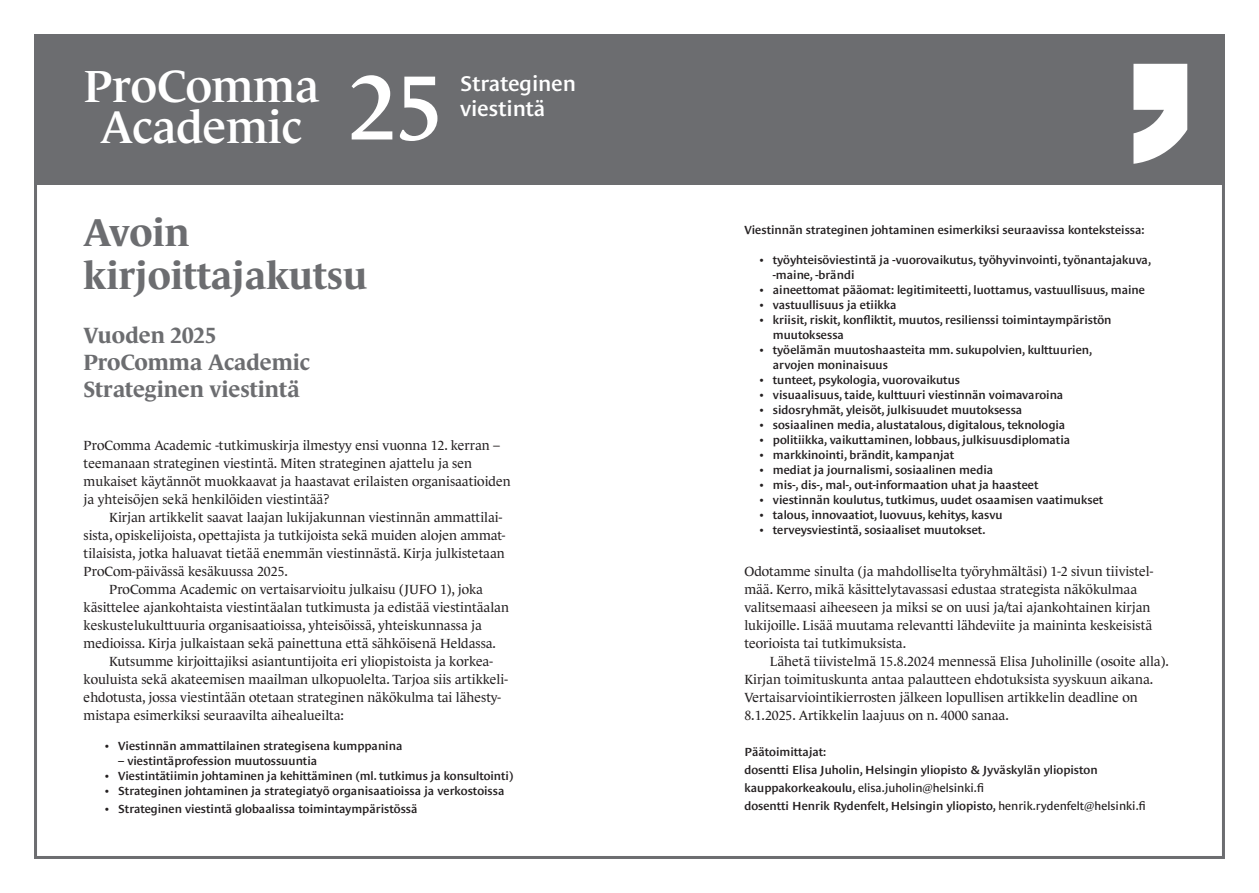
<style>
.page{position:relative;width:1259px;height:893px;background:#fff}
.page>*{position:absolute;margin:0;border:0;box-sizing:border-box;transform-origin:0 0}
.t1{font:600 93.15px "Le Monde Journal Std";color:#fff}
.t2{font:600 45.9px "Le Monde Journal Std";color:#fff}
.Otsikko{font:700 39px/43.5px "Le Monde Journal Std";color:#6c6d70}
.Otsikko-2{font:700 22.5px/27px "Le Monde Journal Std";color:#6c6d70}
.t3{font:600 21.75px/25.3px "Le Monde Sans Std";color:#fff}
.Leipis_sis{font:13.5px/18px "Le Monde Journal Std";color:#231f20}
.Leipis{font:13.5px/18px "Le Monde Journal Std";color:#231f20}
.Luettelo{font:600 12px "Le Monde Sans Std";color:#231f20}
.Luettelo_ilman_sis{font:600 12px/18px "Le Monde Sans Std";color:#231f20}
.s1{font-weight:400}
</style>
<div class="page">
<div style="left:34px;top:34px;width:1191px;height:151px;background:#6c6d70"></div>
<svg style="left:1133px;top:64px;width:54px;height:100px"></svg>
<p class="t2" style="left:84px;top:61px;width:237px">ProComma</p>
<p class="t2" style="left:101px;top:101px;width:204px">Academic</p>
<p class="t1" style="left:349px;top:55px;width:97px">25</p>
<p class="t3" style="left:460px;top:71px;width:117px">Strateginen viestintä</p>
<p class="Otsikko" style="left:84px;top:210px;width:285px">Avoin kirjoittajakutsu</p>
<p class="Otsikko-2" style="left:84px;top:322px;width:228px">Vuoden 2025<br>ProComma Academic<br>Strateginen viestintä</p>
<p class="Leipis" style="left:84px;top:436px;width:428px">ProComma Academic -tutkimuskirja ilmestyy ensi vuonna 12. kerran – teemanaan strateginen viestintä. Miten strateginen ajattelu ja sen mukaiset käytännöt muokkaavat ja haastavat erilaisten organisaatioiden ja yhteisöjen sekä henkilöiden viestintää?</p>
<p class="Leipis_sis" style="left:84px;top:508px;width:423px;text-indent:26px">Kirjan artikkelit saavat laajan lukijakunnan viestinnän ammattilai&shy;sista, opiskelijoista, opettajista ja tutkijoista sekä muiden alojen ammat&shy;tilaisista, jotka haluavat tietää enemmän viestinnästä. Kirja julkistetaan ProCom-päivässä kesäkuussa 2025.</p>
<p class="Leipis_sis" style="left:84px;top:580px;width:427px;text-indent:26px">ProComma Academic on vertaisarvioitu julkaisu (JUFO 1), joka käsittelee ajankohtaista viestintäalan tutkimusta ja edistää viestintäalan keskustelukulttuuria organisaatioissa, yhteisöissä, yhteiskunnassa ja medioissa. Kirja julkaistaan sekä painettuna että sähköisenä Heldassa.</p>
<p class="Leipis_sis" style="left:84px;top:652px;width:425px;text-indent:26px">Kutsumme kirjoittajiksi asiantuntijoita eri yliopistoista ja korkea&shy;kouluista sekä akateemisen maailman ulkopuolelta. Tarjoa siis artikkeli&shy;ehdotusta, jossa viestintään otetaan strateginen näkökulma tai lähesty&shy;mistapa esimerkiksi seuraavilta aihealueilta:</p>
<p class="Luettelo" style="left:105px;top:739px;width:299px">• Viestinnän ammattilainen strategisena kumppanina</p>
<p class="Luettelo" style="left:118px;top:754px;width:201px">– viestintäprofession muutossuuntia</p>
<p class="Luettelo" style="left:105px;top:769px;width:410px">• Viestintätiimin johtaminen ja kehittäminen (ml. tutkimus ja konsultointi)</p>
<p class="Luettelo" style="left:105px;top:784px;width:401px">• Strateginen johtaminen ja strategiatyö organisaatioissa ja verkostoissa</p>
<p class="Luettelo" style="left:105px;top:802px;width:314px">• Strateginen viestintä globaalissa toimintaympäristössä</p>
<p class="Luettelo" style="left:744px;top:223px;width:402px">Viestinnän strateginen johtaminen esimerkiksi seuraavissa konteksteissa:</p>
<p class="Luettelo" style="left:759px;top:253px;width:393px">• työyhteisöviestintä ja -vuorovaikutus, työhyvinvointi, työnantajakuva,</p>
<p class="Luettelo" style="left:773px;top:268px;width:83px">-maine, -brändi</p>
<p class="Luettelo" style="left:759px;top:283px;width:387px">• aineettomat pääomat: legitimiteetti, luottamus, vastuullisuus, maine</p>
<p class="Luettelo" style="left:759px;top:298px;width:139px">• vastuullisuus ja etiikka</p>
<p class="Luettelo" style="left:759px;top:313px;width:354px">• kriisit, riskit, konfliktit, muutos, resilienssi toimintaympäristön</p>
<p class="Luettelo" style="left:773px;top:328px;width:73px">muutoksessa</p>
<p class="Luettelo" style="left:759px;top:343px;width:334px">• työelämän muutoshaasteita mm. sukupolvien, kulttuurien,</p>
<p class="Luettelo" style="left:773px;top:358px;width:117px">arvojen moninaisuus</p>
<p class="Luettelo" style="left:759px;top:373px;width:202px">• tunteet, psykologia, vuorovaikutus</p>
<p class="Luettelo" style="left:759px;top:388px;width:305px">• visuaalisuus, taide, kulttuuri viestinnän voimavaroina</p>
<p class="Luettelo" style="left:759px;top:403px;width:264px">• sidosryhmät, yleisöt, julkisuudet muutoksessa</p>
<p class="Luettelo" style="left:759px;top:418px;width:307px">• sosiaalinen media, alustatalous, digitalous, teknologia</p>
<p class="Luettelo" style="left:759px;top:433px;width:312px">• politiikka, vaikuttaminen, lobbaus, julkisuusdiplomatia</p>
<p class="Luettelo" style="left:759px;top:448px;width:196px">• markkinointi, brändit, kampanjat</p>
<p class="Luettelo" style="left:759px;top:463px;width:235px">• mediat ja journalismi, sosiaalinen media</p>
<p class="Luettelo" style="left:759px;top:478px;width:281px">• mis-, dis-, mal-, out-informaation uhat ja haasteet</p>
<p class="Luettelo" style="left:759px;top:493px;width:345px">• viestinnän koulutus, tutkimus, uudet osaamisen vaatimukset</p>
<p class="Luettelo" style="left:759px;top:508px;width:245px">• talous, innovaatiot, luovuus, kehitys, kasvu</p>
<p class="Luettelo" style="left:759px;top:523px;width:228px">• terveysviestintä, sosiaaliset muutokset.</p>
<p class="Leipis" style="left:744px;top:562px;width:410px">Odotamme sinulta (ja mahdolliselta työryhmältäsi) 1-2 sivun tiivistel&shy;mää. Kerro, mikä käsittelytavassasi edustaa strategista näkökulmaa valitsemaasi aiheeseen ja miksi se on uusi ja/tai ajankohtainen kirjan lukijoille. Lisää muutama relevantti lähdeviite ja maininta keskeisistä teorioista tai tutkimuksista.</p>
<p class="Leipis_sis" style="left:744px;top:652px;width:426px;text-indent:26px">Lähetä tiivistelmä 15.8.2024 mennessä Elisa Juholinille (osoite alla).<br>Kirjan toimituskunta antaa palautteen ehdotuksista syyskuun aikana.<br>Vertaisarviointikierrosten jälkeen lopullisen artikkelin deadline on 8.1.2025. Artikkelin laajuus on n. 4000 sanaa.</p>
<p class="Luettelo_ilman_sis" style="left:744px;top:743px;width:83px">Päätoimittajat:</p>
<p class="Luettelo_ilman_sis" style="left:744px;top:761px;width:355px">dosentti Elisa Juholin, Helsingin yliopisto &amp; Jyväskylän yliopiston kauppakorkeakoulu, <span class="s1">elisa.juholin@helsinki.fi</span></p>
<p class="Luettelo_ilman_sis" style="left:744px;top:797px;width:403px">dosentti Henrik Rydenfelt, Helsingin yliopisto, <span class="s1">henrik.rydenfelt@helsinki.fi</span></p>
</div>
